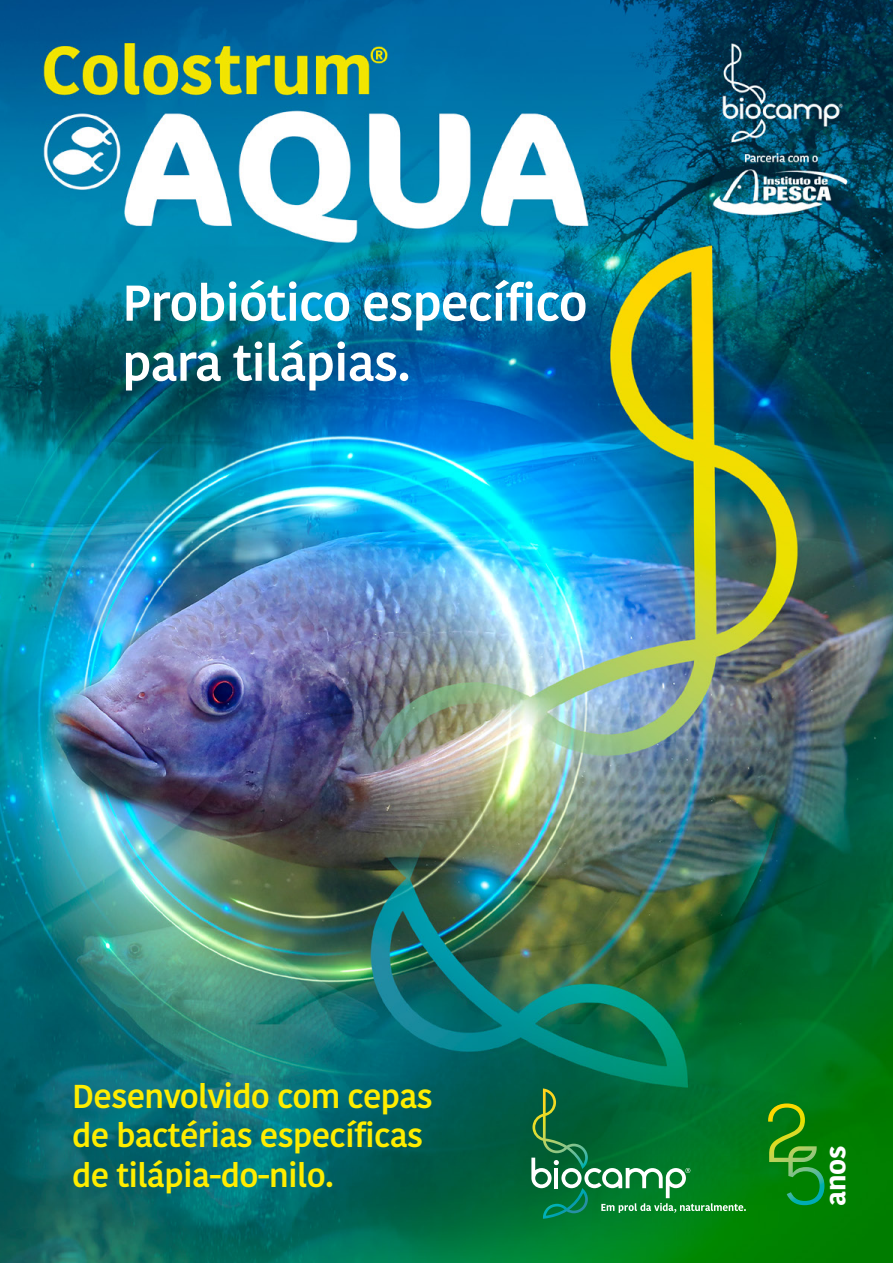
<style>
.page{position:relative;width:893px;height:1263px;background:#fff}
.page>*{position:absolute;margin:0;border:0;box-sizing:border-box;transform-origin:0 0}
.t1{font:500 50.1px/60.2px "Kohinoor Latin";letter-spacing:-.02em;color:#fff}
.t2{font:500 33px/39.6px "Kohinoor Latin";letter-spacing:-.02em;color:#ffed00}
.t3{font:700 27.15px "Kohinoor Latin";color:#fff}
</style>
<div class="page">
<img style="left:0;top:0;width:893px;height:1263px">
<svg style="left:531px;top:1088px;width:215px;height:131px;background:#157c3c"></svg>
<svg style="left:768px;top:1103px;width:56px;height:102px;background:#218d1a"></svg>
<h1 class="t1" style="left:122px;top:274px;width:467px">Probiótico específico para tilápias.</h1>
<p class="t2" style="left:72px;top:1077px;width:362px">Desenvolvido com cepas de bactérias específicas de tilápia-do-nilo.</p>
<p class="t3" style="left:818px;top:1206px;width:62px;rotate:-90deg">anos</p>
</div>
